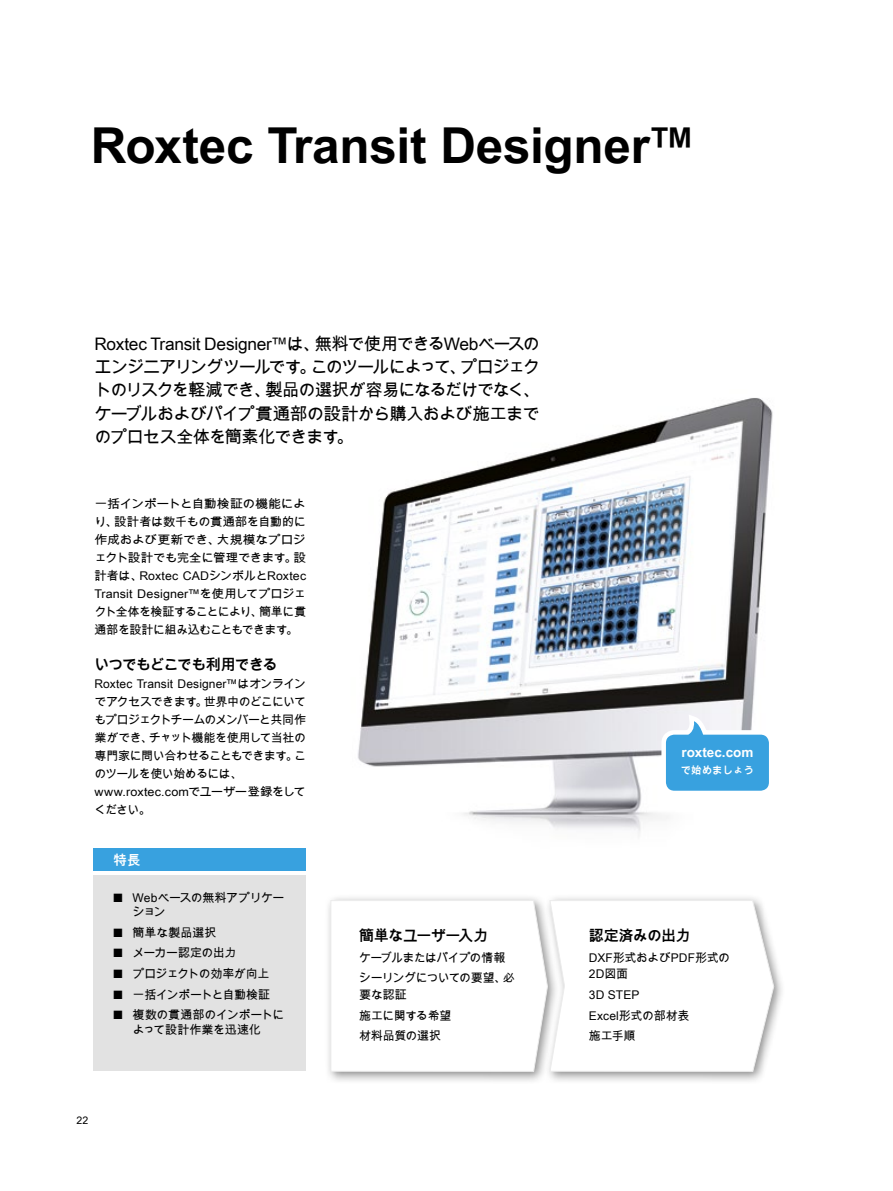
<style>
.page{position:relative;width:893px;height:1191px;background:#fff}
.page>*{position:absolute;margin:0;border:0;box-sizing:border-box;transform-origin:0 0}
.t1{font:700 49.5px "Arial Unicode MS";letter-spacing:-.005em;color:#000}
.t2{font:17.25px/23.2px "Arial Unicode MS";letter-spacing:-.065em;color:#000;text-align:justify}
.t3{font:700 15px "Arial Unicode MS";letter-spacing:-.045em;color:#000}
.t4{font:700 15px "Arial Unicode MS";letter-spacing:-.07em;color:#000}
.t5{font:700 13.5px "Arial Unicode MS";color:#fff}
.t6{font:12px/18px "Arial Unicode MS";letter-spacing:-.04em;color:#000}
.t7{font:12px/18px "Arial Unicode MS";letter-spacing:-.04em;color:#000;text-align:justify;scale:1.08 1}
.t8{font:12px/20.7px "Arial Unicode MS";letter-spacing:-.065em;color:#000}
.t9{font:12px/20.7px "Arial Unicode MS";letter-spacing:-.005em;color:#000}
.t10{font:12px/16.5px "Arial Unicode MS";letter-spacing:-.015em;color:#000}
.t11{font:12px "Arial Unicode MS";color:#000}
.t12{font:700 10.5px "Arial Unicode MS";color:#fff}
.t13{font:10.5px "Arial Unicode MS";color:#000}
</style>
<div class="page">
<img style="left:358px;top:398px;width:415px;height:435px">
<div style="left:324px;top:894px;width:235px;height:189px;background:#868686;opacity:.9"></div>
<div style="left:544px;top:894px;width:241px;height:189px;background:#868686;opacity:.9"></div>
<svg style="left:330px;top:899px;width:445px;height:173px"></svg>
<svg style="left:659px;top:711px;width:114px;height:86px"></svg>
<div style="left:94px;top:848px;width:212px;height:22px;background:#38a1df"></div>
<div style="left:94px;top:875px;width:212px;height:195px;background:#e2e2e2"></div>
<h1 class="t1" style="left:91px;top:109px;width:607px">Roxtec Transit Designer™</h1>
<h2 class="t2" style="left:95px;top:332px;width:447px">Roxtec Transit Designer™は、無料で使用できるWebベースのエンジニアリングツールです。このツールによって、プロジェクトのリスクを軽減でき、製品の選択が容易になるだけでなく、ケーブルおよびパイプ貫通部の設計から購入および施工までのプロセス全体を簡素化できます。</h2>
<p class="t7" style="left:95px;top:495px;width:197px">一括インポートと自動検証の機能により、設計者は数千もの貫通部を自動的に作成および更新でき、大規模なプロジェクト設計でも完全に管理できます。設計者は、Roxtec CADシンボルとRoxtec Transit Designer™を使用してプロジェクト全体を検証することにより、簡単に貫通部を設計に組み込むこともできます。</p>
<p class="t4" style="left:95px;top:654px;width:185px">いつでもどこでも利用できる</p>
<p class="t6" style="left:95px;top:675px;width:213px">Roxtec Transit Designer™はオンラインでアクセスできます。世界中のどこにいてもプロジェクトチームのメンバーと共同作業ができ、チャット機能を使用して当社の専門家に問い合わせることもできます。このツールを使い始めるには、www.roxtec.comでユーザー登録をしてください。</p>
<p class="t5" style="left:114px;top:850px;width:28px">特長</p>
<p class="t6" style="left:133px;top:890px;width:153px;line-height:14.2px;text-indent:-19px">■ Webベースの無料アプリケーション</p>
<p class="t11" style="left:114px;top:923px;width:104px">■ 簡単な製品選択</p>
<p class="t6" style="left:114px;top:944px;width:124px">■ メーカー認定の出力</p>
<p class="t6" style="left:114px;top:964px;width:157px">■ プロジェクトの効率が向上</p>
<p class="t6" style="left:114px;top:985px;width:158px">■ 一括インポートと自動検証</p>
<p class="t6" style="left:114px;top:1007px;width:172px;line-height:14.2px;text-align:center">■ 複数の貫通部のインポートによって設計作業を迅速化</p>
<p class="t13" style="left:77px;top:1113px;width:13px">22</p>
<p class="t3" style="left:359px;top:924px;width:131px">簡単なユーザー入力</p>
<p class="t8" style="left:359px;top:946px;width:157px">ケーブルまたはパイプの情報シーリングについての要望、必</p>
<p class="t6" style="left:359px;top:984px;width:94px;line-height:20.7px">要な認証<br>施工に関する希望材料品質の選択</p>
<p class="t5" style="left:681px;top:742px;width:74px">roxtec.com</p>
<p class="t12" style="left:681px;top:762px;width:75px">で始めましょう</p>
<p class="t3" style="left:589px;top:924px;width:103px">認定済みの出力</p>
<p class="t10" style="left:589px;top:949px;width:143px">DXF形式およびPDF形式の<br>2D図面</p>
<p class="t9" style="left:589px;top:984px;width:102px">3D STEP<br>Excel形式の部材表施工手順</p>
</div>
